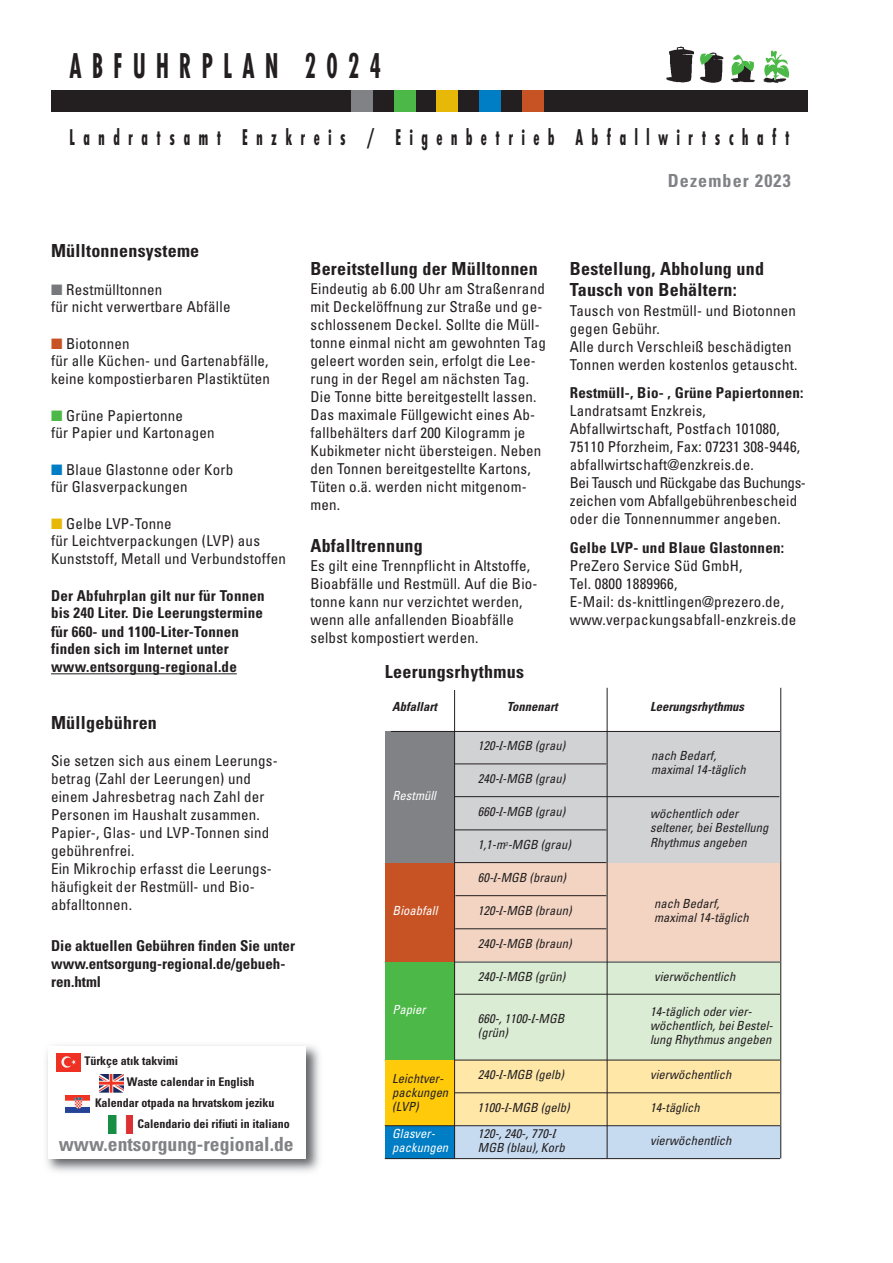
<style>
.page{position:relative;width:893px;height:1263px;background:#fff}
.page>*{position:absolute;margin:0;border:0;box-sizing:border-box;transform-origin:0 0}
.t1{font:700 condensed 33px "Futura";letter-spacing:.45em;color:#231f20;scale:.7 1}
.t2{font:700 condensed 21px "Futura";letter-spacing:.585em;color:#231f20;scale:.7 1}
.t3{font:700 condensed 19.5px "Univers";color:#808285}
.t4{font:700 condensed 18px/21.6px "Univers";letter-spacing:.015em;color:#231f20}
.t5{font:700 condensed 18px "Univers";letter-spacing:.065em;color:#808285}
.t6{font:condensed 15px/18px "Univers";letter-spacing:.015em;color:#231f20}
.t7{font:700 condensed 15px/17.7px "Univers";letter-spacing:.015em;color:#231f20}
.t8{font:italic condensed 12.6px/14.1px "Univers";letter-spacing:.005em;color:#231f20}
.t9{font:italic condensed 12.6px/14.1px "Univers";color:#fff}
.t10{font:italic 700 condensed 12.6px "Univers";color:#231f20}
.t11{font:700 condensed 12px "Univers";color:#231f20}
.s1{color:#76787b}
.s2{color:#c75325}
.s3{color:#4cb848}
.s4{color:#007ec5}
.s5{color:#e8b809}
.s6{font-family:"Lucida Grande";font-stretch:normal}
.s7{font-family:"Adobe Garamond";font-weight:600;font-stretch:normal}
</style>
<div class="page">
<div style="left:455px;top:1126px;width:325px;height:32px;background:#c6daf0"></div>
<div style="left:454px;top:1060px;width:326px;height:65px;background:#ffe7a7"></div>
<div style="left:455px;top:962px;width:325px;height:97px;background:#daecd4"></div>
<div style="left:455px;top:863px;width:325px;height:98px;background:#f3d4c2"></div>
<div style="left:455px;top:731px;width:325px;height:132px;background:#d1d2d4"></div>
<img style="left:46px;top:1045px;width:274px;height:127px">
<div style="left:48px;top:1046px;width:258px;height:112px;background:#fff"></div>
<img style="left:57px;top:1053px;width:23px;height:18px">
<div style="left:51px;top:91px;width:757px;height:21px;background:#231f20"></div>
<div style="left:352px;top:91px;width:21px;height:21px;background:#808285"></div>
<div style="left:394px;top:91px;width:21px;height:21px;background:#4cb848"></div>
<div style="left:437px;top:91px;width:21px;height:21px;background:#e8b809"></div>
<div style="left:479px;top:91px;width:22px;height:21px;background:#007ec5"></div>
<div style="left:522px;top:91px;width:21px;height:21px;background:#c75325"></div>
<img style="left:666px;top:46px;width:23px;height:37px">
<img style="left:689px;top:50px;width:100px;height:41px">
<hr style="left:51px;top:673px;width:186px;height:1px;background:#231f20">
<div style="left:385px;top:1125px;width:69px;height:34px;background:#007ec5"></div>
<hr style="left:385px;top:962px;width:395px;height:1px;background:#231f20">
<hr style="left:385px;top:1060px;width:395px;height:1px;background:#231f20">
<hr style="left:385px;top:1158px;width:395px;height:1px;background:#231f20">
<div style="left:385px;top:1060px;width:69px;height:65px;background:#feca0a"></div>
<div style="left:385px;top:961px;width:69px;height:99px;background:#4cb848"></div>
<div style="left:385px;top:833px;width:69px;height:129px;background:#c75325"></div>
<div style="left:385px;top:731px;width:69px;height:131px;background:#808285"></div>
<hr style="left:391px;top:731px;width:389px;height:1px;background:#231f20">
<hr style="left:454px;top:862px;width:152px;height:1px;background:#231f20">
<hr style="left:455px;top:994px;width:325px;height:1px;background:#231f20">
<hr style="left:455px;top:895px;width:151px;height:1px;background:#231f20">
<hr style="left:607px;top:688px;width:1px;height:470px;background:#231f20">
<hr style="left:780px;top:688px;width:1px;height:470px;background:#231f20">
<hr style="left:454px;top:690px;width:1px;height:468px;background:#231f20">
<img style="left:99px;top:1074px;width:24px;height:18px">
<img style="left:66px;top:1095px;width:24px;height:18px">
<img style="left:109px;top:1116px;width:24px;height:18px">
<hr style="left:455px;top:1093px;width:325px;height:1px;background:#231f20">
<hr style="left:385px;top:1125px;width:395px;height:1px;background:#231f20">
<hr style="left:454px;top:764px;width:152px;height:1px;background:#231f20">
<hr style="left:455px;top:796px;width:324px;height:1px;background:#231f20">
<hr style="left:455px;top:830px;width:151px;height:1px;background:#231f20">
<hr style="left:455px;top:929px;width:151px;height:1px;background:#231f20">
<h1 class="t1" style="left:70px;top:51px;width:447px">ABFUHRPLAN 2024</h1>
<h2 class="t2" style="left:70px;top:128px;width:1030px">Landratsamt Enzkreis / Eigenbetrieb Abfallwirtschaft</h2>
<p class="t5" style="left:668px;top:174px;width:124px">Dezember 2023</p>
<p class="t4" style="left:51px;top:241px;width:150px">Mülltonnensysteme</p>
<p class="t6" style="left:51px;top:282px;width:181px;line-height:17.4px"><span class="s1">■</span> Restmülltonnen<br>für nicht verwertbare Abfälle</p>
<p class="t6" style="left:51px;top:336px;width:220px"><span class="s2">■</span> Biotonnen<br>für alle Küchen- und Gartenabfälle, keine kompostierbaren Plastiktüten</p>
<p class="t6" style="left:51px;top:408px;width:165px;line-height:17.4px"><span class="s3">■</span> Grüne Papiertonne<br>für Papier und Kartonagen</p>
<p class="t6" style="left:51px;top:462px;width:184px;line-height:17.4px"><span class="s4">■</span> Blaue Glastonne oder Korb für Glasverpackungen</p>
<p class="t6" style="left:51px;top:516px;width:236px"><span class="s5">■</span> Gelbe LVP-Tonne<br>für Leicht verpackungen (LVP) aus<br>Kunststoff, Metall und Verbundstoffen</p>
<p class="t7" style="left:51px;top:589px;width:215px;line-height:17.2px">Der Abfuhrplan gilt nur fu<span class="s6">̈</span>r Tonnen bis 240 Liter. Die Leerungstermine</p>
<p class="t7" style="left:51px;top:624px;width:190px">fu<span class="s6">̈</span>r 660- und 1100-Liter-Tonnen finden sich im Internet unter www.entsorgung-regional.de</p>
<p class="t4" style="left:51px;top:713px;width:107px">Müllgebühren</p>
<p class="t6" style="left:51px;top:753px;width:228px">Sie setzen sich aus einem Leerungs&shy;betrag (Zahl der Leerungen) und einem Jahres betrag nach Zahl der<br>Personen im Haushalt zusammen.<br>Papier-, Glas- und LVP-Tonnen sind gebührenfrei.<br>Ein Mikrochip erfasst die Lee rungs - häufigkeit der Restmüll- und Bio - abfall tonnen.</p>
<p class="t7" style="left:51px;top:938px;width:246px">Die aktuellen Gebühren finden Sie unter www.entsorgung-regional.de/gebueh&shy;ren.html</p>
<p class="t11" style="left:84px;top:1057px;width:95px">Türkçe atık takvimi</p>
<p class="t11" style="left:127px;top:1078px;width:129px">Waste calendar in English</p>
<p class="t11" style="left:95px;top:1099px;width:181px">Kalendar otpada na hrvatskom jeziku</p>
<p class="t11" style="left:138px;top:1120px;width:154px">Calendario dei rifiuti in italiano</p>
<h3 class="t3" style="left:59px;top:1137px;width:236px">www.entsorgung-regional.de</h3>
<p class="t4" style="left:310px;top:259px;width:229px">Bereitstellung der Mülltonnen</p>
<p class="t6" style="left:310px;top:281px;width:237px">Eindeutig ab 6.00 Uhr am Straßenrand mit Deckelöffnung zur Straße und ge&shy;schlossenem Deckel. Sollte die Müll&shy;tonne einmal nicht am gewohnten Tag geleert worden sein, erfolgt die Lee&shy;rung in der Regel am nächsten Tag.<br>Die Tonne bitte bereitgestellt lassen.<br>Das maximale Füllgewicht eines Ab&shy;fallbehälters darf 200 Kilogramm je Kubikmeter nicht über steigen. Neben den Tonnen bereitgestellte Kartons, Tüten o.ä. werden nicht mitgenom&shy;men.</p>
<p class="t4" style="left:310px;top:536px;width:114px">Abfalltrennung</p>
<p class="t6" style="left:310px;top:558px;width:229px">Es gilt eine Trennpflicht in Altstoffe, Bioabfälle und Restmüll. Auf die Bio&shy;tonne kann nur verzichtet werden, wenn alle anfallenden Bioabfälle selbst kompostiert werden.</p>
<p class="t4" style="left:385px;top:663px;width:141px">Leerungsrhythmus</p>
<p class="t10" style="left:392px;top:702px;width:49px">Abfallart</p>
<p class="t10" style="left:507px;top:702px;width:55px">Tonnenart</p>
<p class="t4" style="left:570px;top:259px;width:196px">Bestellung, Abholung und<br>Tausch von Behältern:</p>
<p class="t6" style="left:570px;top:303px;width:229px">Tausch von Restmüll- und Biotonnen gegen Gebühr.<br>Alle durch Verschleiß beschädigten<br>Tonnen werden kostenlos getauscht.</p>
<p class="t7" style="left:570px;top:386px;width:235px">Restmüll-, Bio- , Grüne Papiertonnen:</p>
<p class="t6" style="left:570px;top:403px;width:238px">Landratsamt Enzkreis, Abfallwirtschaft, Postfach 101080, 75110 Pforzheim, Fax: 07231 308-9446, abfallwirtschaft@enzkreis.de.<br>Bei Tausch und Rückgabe das Bu chungs - zeichen vom Abfall ge büh ren be scheid oder die Tonnennummer angeben.</p>
<p class="t7" style="left:570px;top:541px;width:216px">Gelbe LVP- und Blaue Glastonnen:</p>
<p class="t6" style="left:570px;top:558px;width:228px">PreZero Service Süd GmbH,<br>Tel. 0800 1889966,<br>E-Mail: ds-knittlingen@prezero.de, www.verpackungsabfall-enzkreis.de</p>
<p class="t10" style="left:650px;top:702px;width:98px">Leerungs rhythmus</p>
<p class="t9" style="left:393px;top:789px;width:47px">Restmüll</p>
<p class="t9" style="left:393px;top:905px;width:49px">Bioabfall</p>
<p class="t9" style="left:393px;top:1004px;width:37px">Papier</p>
<p class="t8" style="left:392px;top:1073px;width:60px">Leichtver&shy;packungen (LVP)</p>
<p class="t9" style="left:392px;top:1128px;width:60px">Glasver&shy;packungen</p>
<p class="t8" style="left:478px;top:740px;width:91px">120-<span class="s7">l</span>-MGB (grau)</p>
<p class="t8" style="left:478px;top:773px;width:91px">240-<span class="s7">l</span>-MGB (grau)</p>
<p class="t8" style="left:478px;top:806px;width:91px">660-<span class="s7">l</span>-MGB (grau)</p>
<p class="t8" style="left:478px;top:839px;width:97px">1,1-m<sup>3</sup>-MGB (grau)</p>
<p class="t8" style="left:478px;top:871px;width:92px">60-<span class="s7">l</span>-MGB (braun)</p>
<p class="t8" style="left:478px;top:904px;width:98px">120-<span class="s7">l</span>-MGB (braun)</p>
<p class="t8" style="left:478px;top:937px;width:98px">240-<span class="s7">l</span>-MGB (braun)</p>
<p class="t8" style="left:478px;top:970px;width:91px">240-<span class="s7">l</span>-MGB (grün)</p>
<p class="t8" style="left:478px;top:1013px;width:91px">660-,1100-<span class="s7">l</span>-MGB (grün)</p>
<p class="t8" style="left:478px;top:1069px;width:90px">240-<span class="s7">l</span>-MGB (gelb)</p>
<p class="t8" style="left:477px;top:1096px;width:96px;line-height:26.1px">1100-<span class="s7">l</span>-MGB (gelb)<br>120-,240-,770-<span class="s7">l</span></p>
<p class="t8" style="left:478px;top:1142px;width:91px">MGB (blau),Korb</p>
<p class="t8" style="left:651px;top:749px;width:99px">nach Bedarf, maximal14-täglich</p>
<p class="t8" style="left:650px;top:808px;width:122px">wöchentlich oder seltener,beiBestellung<br>Rhythmus angeben</p>
<p class="t8" style="left:654px;top:898px;width:99px">nach Bedarf, maximal14-täglich</p>
<p class="t8" style="left:654px;top:971px;width:85px">vierwöchentlich</p>
<p class="t8" style="left:650px;top:1006px;width:127px">14-täglich odervier&shy;wöchentlich,beiBestel&shy;lung Rhythmus angeben</p>
<p class="t8" style="left:650px;top:1069px;width:85px">vierwöchentlich</p>
<p class="t8" style="left:650px;top:1102px;width:54px">14-täglich</p>
<p class="t8" style="left:650px;top:1135px;width:85px">vierwöchentlich</p>
</div>
